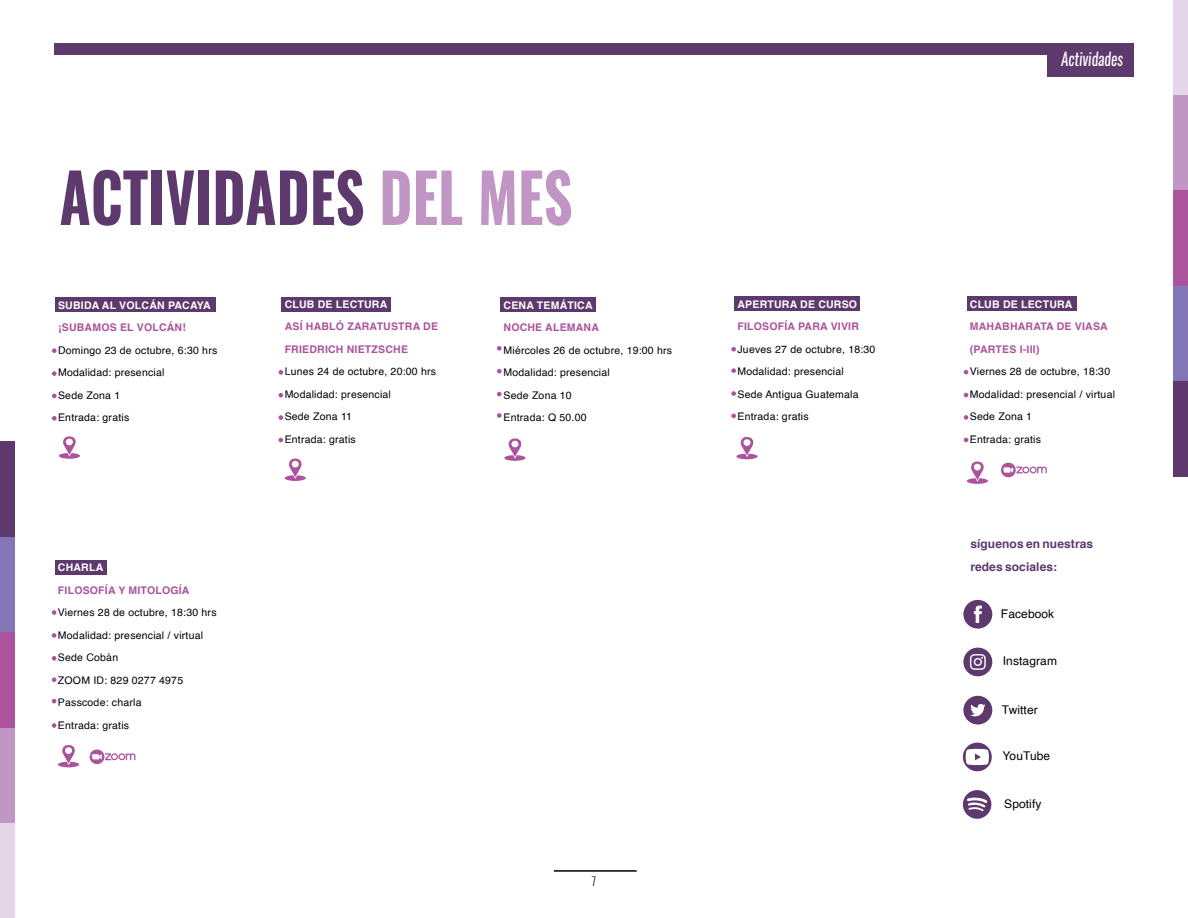
<style>
.page{position:relative;width:1188px;height:918px;background:#fff}
.page>*{position:absolute;margin:0;border:0;box-sizing:border-box;transform-origin:0 0}
.t1{font:700 67.2px "Oswald";color:#5d396e;scale:.85 1}
.t2{font:italic 17.7px "Oswald";color:#fff;scale:.85 1}
.t3{font:12px "Helvetica";letter-spacing:.01em;color:#000}
.t4{font:700 12px/22.5px "Helvetica";letter-spacing:.01em;color:#5d396e}
.t5{font:300 12px "Oswald";color:#182329}
.t6{font:10.5px/22.5px "Helvetica";letter-spacing:.02em;color:#000}
.t7{font:700 10.5px/22.5px "Helvetica";letter-spacing:.02em;color:#ab539c}
.t8{font:700 10.5px "Helvetica";letter-spacing:.02em;color:#fff}
.s1{color:#c196c5}
</style>
<div class="page">
<div style="left:54px;top:43px;width:1080px;height:11px;background:#5d396e"></div>
<div style="left:1048px;top:52px;width:86px;height:25px;background:#5d396e"></div>
<hr style="left:554px;top:870px;width:83px;height:2px;background:#000">
<div style="left:734px;top:297px;width:126px;height:14px;background:#5d396e"></div>
<div style="left:282px;top:297px;width:109px;height:14px;background:#5d396e"></div>
<div style="left:967px;top:297px;width:110px;height:14px;background:#5d396e"></div>
<div style="left:501px;top:297px;width:95px;height:14px;background:#5d396e"></div>
<div style="left:55px;top:560px;width:52px;height:15px;background:#5d396e"></div>
<svg style="left:1001px;top:462px;width:46px;height:16px"></svg>
<svg style="left:89px;top:749px;width:46px;height:16px"></svg>
<svg style="left:731px;top:368px;width:5px;height:5px"></svg>
<svg style="left:731px;top:347px;width:5px;height:5px"></svg>
<svg style="left:279px;top:370px;width:4px;height:5px"></svg>
<svg style="left:964px;top:370px;width:4px;height:4px"></svg>
<svg style="left:497px;top:346px;width:5px;height:5px"></svg>
<svg style="left:52px;top:656px;width:4px;height:5px"></svg>
<svg style="left:52px;top:610px;width:4px;height:5px"></svg>
<svg style="left:731px;top:391px;width:5px;height:5px"></svg>
<svg style="left:279px;top:393px;width:4px;height:5px"></svg>
<svg style="left:964px;top:393px;width:4px;height:4px"></svg>
<svg style="left:497px;top:369px;width:5px;height:4px"></svg>
<svg style="left:497px;top:392px;width:5px;height:4px"></svg>
<svg style="left:497px;top:413px;width:5px;height:5px"></svg>
<svg style="left:52px;top:677px;width:4px;height:5px"></svg>
<svg style="left:52px;top:699px;width:4px;height:4px"></svg>
<svg style="left:52px;top:723px;width:4px;height:5px"></svg>
<svg style="left:52px;top:633px;width:4px;height:5px"></svg>
<svg style="left:731px;top:414px;width:5px;height:4px"></svg>
<svg style="left:279px;top:415px;width:4px;height:5px"></svg>
<svg style="left:964px;top:415px;width:4px;height:5px"></svg>
<svg style="left:964px;top:438px;width:4px;height:4px"></svg>
<svg style="left:279px;top:438px;width:4px;height:4px"></svg>
<svg style="left:967px;top:461px;width:21px;height:23px"></svg>
<svg style="left:58px;top:745px;width:21px;height:22px"></svg>
<svg style="left:285px;top:458px;width:21px;height:23px"></svg>
<svg style="left:504px;top:438px;width:22px;height:23px"></svg>
<svg style="left:736px;top:437px;width:22px;height:22px"></svg>
<svg style="left:963px;top:696px;width:29px;height:28px"></svg>
<svg style="left:963px;top:600px;width:29px;height:29px"></svg>
<svg style="left:963px;top:648px;width:29px;height:28px"></svg>
<svg style="left:963px;top:743px;width:29px;height:28px"></svg>
<svg style="left:963px;top:790px;width:28px;height:29px"></svg>
<svg style="left:59px;top:436px;width:21px;height:23px"></svg>
<div style="left:55px;top:298px;width:161px;height:14px;background:#5d396e"></div>
<svg style="left:52px;top:348px;width:5px;height:5px"></svg>
<svg style="left:52px;top:371px;width:5px;height:5px"></svg>
<svg style="left:52px;top:394px;width:5px;height:4px"></svg>
<svg style="left:52px;top:416px;width:5px;height:5px"></svg>
<div style="left:0;top:823px;width:15px;height:95px;background:#e5d5e9"></div>
<div style="left:0;top:727px;width:15px;height:96px;background:#c196c5"></div>
<div style="left:0;top:632px;width:15px;height:95px;background:#ab539c"></div>
<div style="left:0;top:537px;width:15px;height:95px;background:#8376b7"></div>
<div style="left:0;top:441px;width:15px;height:96px;background:#5d396e"></div>
<div style="left:1173px;top:0;width:15px;height:95px;background:#e5d5e9"></div>
<div style="left:1173px;top:95px;width:15px;height:96px;background:#c196c5"></div>
<div style="left:1173px;top:191px;width:15px;height:95px;background:#ab539c"></div>
<div style="left:1173px;top:286px;width:15px;height:95px;background:#8376b7"></div>
<div style="left:1173px;top:381px;width:15px;height:96px;background:#5d396e"></div>
<h1 class="t1" style="left:59px;top:151px;width:605px">ACTIVIDADES <span class="s1">DEL MES</span></h1>
<p class="t8" style="left:58px;top:296px;width:154px">SUBIDA AL VOLCÁN PACAYA</p>
<p class="t7" style="left:58px;top:316px;width:129px">¡SUBAMOS EL VOLCÁN!</p>
<p class="t6" style="left:58px;top:339px;width:161px">Domingo 23 de octubre, 6:30 hrs<br>Modalidad: presencial<br>Sede Zona 1<br>Entrada: gratis</p>
<p class="t8" style="left:58px;top:559px;width:47px">CHARLA</p>
<p class="t7" style="left:58px;top:579px;width:133px">FILOSOFÍA Y MITOLOGÍA</p>
<p class="t6" style="left:58px;top:602px;width:160px">Viernes 28 de octubre, 18:30 hrs<br>Modalidad: presencial / virtual<br>Sede Cobán<br>ZOOM ID: 829 0277 4975<br>Passcode: charla<br>Entrada: gratis</p>
<p class="t8" style="left:285px;top:296px;width:104px">CLUB DE LECTURA</p>
<p class="t7" style="left:285px;top:315px;width:155px">ASÍ HABLÓ ZARATUSTRA DE<br>FRIEDRICH NIETZSCHE</p>
<p class="t6" style="left:285px;top:361px;width:153px">Lunes 24 de octubre, 20:00 hrs<br>Modalidad: presencial<br>Sede Zona 11<br>Entrada: gratis</p>
<p class="t8" style="left:504px;top:296px;width:91px">CENA TEMÁTICA</p>
<p class="t7" style="left:504px;top:316px;width:97px">NOCHE ALEMANA</p>
<p class="t6" style="left:504px;top:339px;width:170px">Miércoles 26 de octubre, 19:00 hrs<br>Modalidad: presencial<br>Sede Zona 10<br>Entrada: Q 50.00</p>
<p class="t5" style="left:591px;top:873px;width:7px">7</p>
<p class="t8" style="left:737px;top:295px;width:121px">APERTURA DE CURSO</p>
<p class="t7" style="left:737px;top:315px;width:123px">FILOSOFÍA PARA VIVIR</p>
<p class="t6" style="left:737px;top:338px;width:139px">Jueves 27 de octubre, 18:30<br>Modalidad: presencial<br>Sede Antigua Guatemala<br>Entrada: gratis</p>
<h2 class="t2" style="left:1061px;top:46px;width:74px">Actividades</h2>
<p class="t8" style="left:970px;top:295px;width:104px">CLUB DE LECTURA</p>
<p class="t7" style="left:970px;top:315px;width:139px">MAHABHARATA DE VIASA (PARTES I-III)</p>
<p class="t6" style="left:970px;top:360px;width:147px">Viernes 28 de octubre, 18:30<br>Modalidad: presencial / virtual<br>Sede Zona 1<br>Entrada: gratis</p>
<p class="t4" style="left:970px;top:533px;width:124px">síguenos en nuestras redes sociales:</p>
<p class="t3" style="left:1001px;top:604px;width:55px">Facebook</p>
<p class="t3" style="left:1003px;top:652px;width:56px">Instagram</p>
<p class="t3" style="left:1002px;top:700px;width:37px">Twitter</p>
<p class="t3" style="left:1003px;top:747px;width:49px">YouTube</p>
<p class="t3" style="left:1004px;top:794px;width:39px">Spotify</p>
</div>
